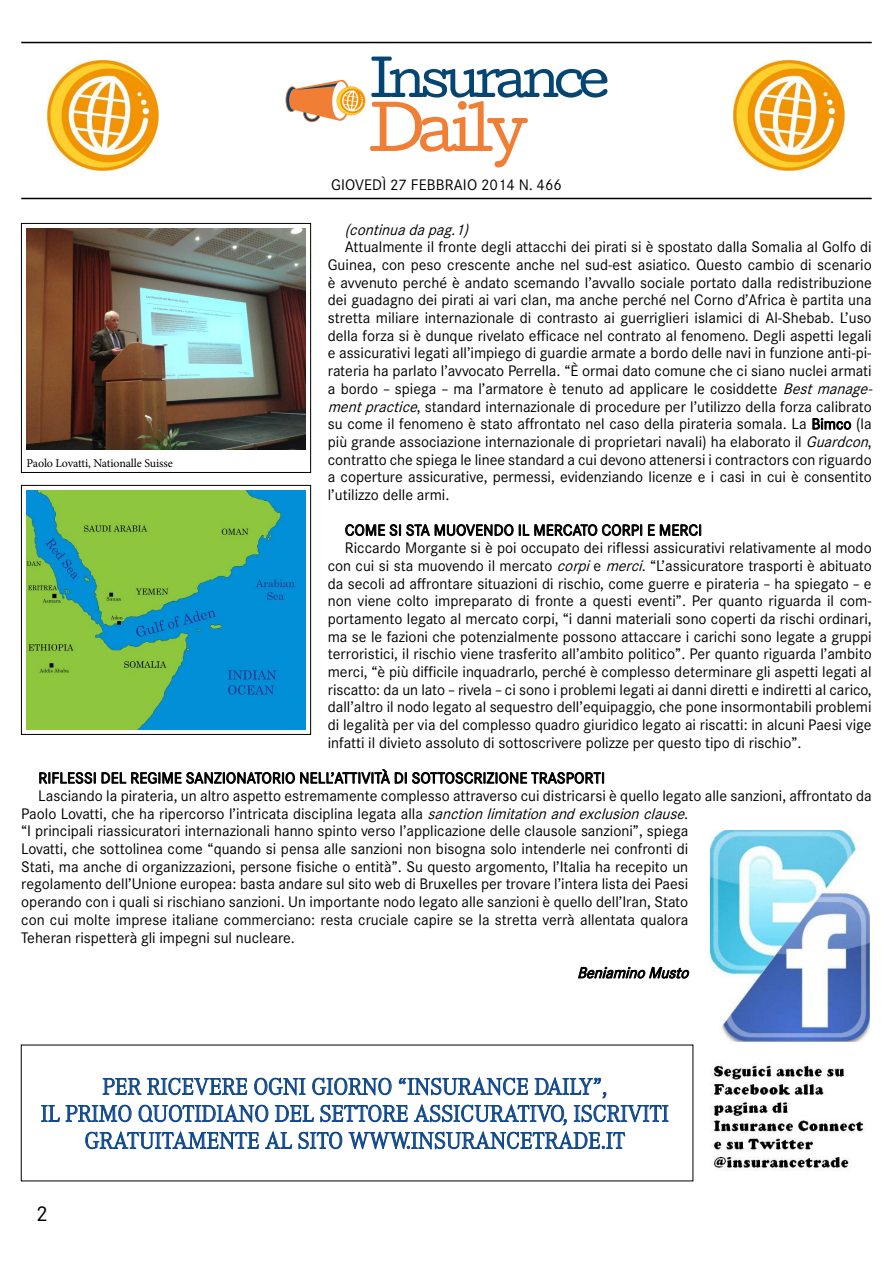
<style>
.page{position:relative;width:893px;height:1263px;background:#fff}
.page>*{position:absolute;margin:0;border:0;box-sizing:border-box;transform-origin:0 0}
.t1{font:300 22.5px/27px "Corporate A";color:#0f488c;text-align:center}
.t2{font:21px "Corporate S";color:#000}
.t3{font:15px/17.7px "Corporate S";color:#000}
.t4{font:italic 15px "Corporate S";color:#000}
.t5{font:12px "Minion Pro";letter-spacing:-.01em;color:#000}
.s1{font-style:italic}
</style>
<div class="page">
<svg style="left:285px;top:57px;width:322px;height:110px"></svg>
<hr style="left:21px;top:42px;width:851px;height:1px;background:#000">
<hr style="left:21px;top:198px;width:851px;height:1px;background:#000">
<img style="left:47px;top:60px;width:112px;height:110px">
<img style="left:734px;top:60px;width:112px;height:110px">
<svg style="left:812px;top:418px;width:39px;height:12px"></svg>
<svg style="left:345px;top:524px;width:297px;height:13px"></svg>
<svg style="left:648px;top:524px;width:53px;height:13px"></svg>
<svg style="left:39px;top:769px;width:565px;height:15px"></svg>
<svg style="left:578px;top:966px;width:112px;height:13px"></svg>
<img style="left:710px;top:830px;width:159px;height:341px">
<div style="left:21px;top:223px;width:290px;height:250px;border:1px solid #000"></div>
<div style="left:21px;top:485px;width:290px;height:250px;border:1px solid #000"></div>
<img style="left:26px;top:228px;width:279px;height:222px">
<img style="left:27px;top:490px;width:279px;height:240px">
<svg style="left:41px;top:1076px;width:628px;height:74px"></svg>
<p class="t3" style="left:331px;top:176px;width:232px">GIOVEDÌ 27 FEBBRAIO 2014 N. 466</p>
<p class="t4" style="left:345px;top:220px;width:129px">(continuadapag.1)</p>
<p class="t3" style="left:328px;top:238px;width:550px;text-indent:17px">Attualmente il fronte degli attacchi dei pirati si è spostato dalla Somalia al Golfo di Guinea, con peso crescente anche nel sud-est asiatico. Questo cambio di scenario è avvenuto perché è andato scemando l’avvallo sociale portato dalla redistribuzione dei guadagno dei pirati ai vari clan, ma anche perché nel Corno d’Africa è partita una stretta miliare internazionale di contrasto ai guerriglieri islamici di Al-Shebab. L’uso della forza si è dunque rivelato efficace nel contrato al fenomeno. Degli aspetti legali e assicurativi legati all’impiego di guardie armate a bordo delle navi in funzione anti-pi&shy;rateria ha parlato l’avvocato Perrella. “È ormai dato comune che ci siano nuclei armati a bordo – spiega – ma l’armatore è tenuto ad applicare le cosiddette <span class="s1">Bestmanage&shy;mentpractice</span>, standard internazionale di procedure per l’utilizzo della forza calibrato su come il fenomeno è stato affrontato nel caso della pirateria somala. La Bimco (la più grande associazione internazionale di proprietari navali) ha elaborato il <span class="s1">Guardcon</span>, contratto che spiega le linee standard a cui devono attenersi i contractors con riguardo a coperture assicurative, permessi, evidenziando licenze e i casi in cui è consentito l’utilizzo delle armi.</p>
<p class="t3" style="left:345px;top:521px;width:359px">COME SI STA MUOVENDO IL MERCATO CORPI E MERCI</p>
<p class="t3" style="left:345px;top:539px;width:528px">Riccardo Morgante si è poi occupato dei riflessi assicurativi relativamente al modo</p>
<p class="t3" style="left:328px;top:557px;width:545px">con cui si sta muovendo il mercato <span class="s1">corpi</span>e <span class="s1">merci</span>. “L’assicuratore trasporti è abituato</p>
<p class="t3" style="left:328px;top:575px;width:545px">da secoli ad affrontare situazioni di rischio, come guerre e pirateria – ha spiegato – e</p>
<p class="t3" style="left:328px;top:592px;width:545px">non viene colto impreparato di fronte a questi eventi”. Per quanto riguarda il com-</p>
<p class="t3" style="left:328px;top:610px;width:545px">portamento legato al mercato corpi, “i danni materiali sono coperti da rischi ordinari,</p>
<p class="t3" style="left:328px;top:628px;width:545px">ma se le fazioni che potenzialmente possono attaccare i carichi sono legate a gruppi</p>
<p class="t3" style="left:328px;top:645px;width:545px">terroristici, il rischio viene trasferito all’ambito politico”. Per quanto riguarda l’ambito</p>
<p class="t3" style="left:328px;top:663px;width:545px">merci, “è più difficile inquadrarlo, perché è complesso determinare gli aspetti legati al</p>
<p class="t3" style="left:328px;top:681px;width:545px">riscatto: da un lato – rivela – ci sono i problemi legati ai danni diretti e indiretti al carico,</p>
<p class="t3" style="left:328px;top:698px;width:545px">dall’altro il nodo legato al sequestro dell’equipaggio, che pone insormontabili problemi</p>
<p class="t3" style="left:328px;top:716px;width:545px">di legalità per via del complesso quadro giuridico legato ai riscatti: in alcuni Paesi vige</p>
<p class="t3" style="left:328px;top:734px;width:475px">infatti il divieto assoluto di sottoscrivere polizze per questo tipo di rischio”.</p>
<p class="t3" style="left:38px;top:769px;width:568px">RIFLESSI DEL REGIME SANZIONATORIO NELL’ATTIVITÀ DI SOTTOSCRIZIONE TRASPORTI</p>
<p class="t3" style="left:38px;top:787px;width:835px">Lasciando la pirateria, un altro aspetto estremamente complesso attraverso cui districarsi è quello legato alle sanzioni, affrontato da</p>
<p class="t3" style="left:21px;top:805px;width:669px">Paolo Lovatti, che ha ripercorso l’intricata disciplina legata alla <span class="s1">sanctionlimitationandexclusionclause</span>.</p>
<p class="t3" style="left:21px;top:822px;width:669px">“I principali riassicuratori internazionali hanno spinto verso l’applicazione delle clausole sanzioni”, spiega</p>
<p class="t3" style="left:21px;top:840px;width:669px">Lovatti, che sottolinea come “quando si pensa alle sanzioni non bisogna solo intenderle nei confronti di</p>
<p class="t3" style="left:21px;top:858px;width:668px">Stati, ma anche di organizzazioni, persone fisiche o entità”. Su questo argomento, l’Italia ha recepito un</p>
<p class="t3" style="left:21px;top:875px;width:668px">regolamento dell’Unione europea: basta andare sul sito web di Bruxelles per trovare l’intera lista dei Paesi</p>
<p class="t3" style="left:21px;top:893px;width:668px">operando con i quali si rischiano sanzioni. Un importante nodo legato alle sanzioni è quello dell’Iran, Stato</p>
<p class="t3" style="left:21px;top:911px;width:668px">con cui molte imprese italiane commerciano: resta cruciale capire se la stretta verrà allentata qualora</p>
<p class="t3" style="left:21px;top:929px;width:275px">Teheran rispetterà gli impegni sul nucleare.</p>
<p class="t4" style="left:577px;top:964px;width:117px">BeniaminoMusto</p>
<p class="t5" style="left:27px;top:455px;width:148px">Paolo Lovatti, Nationalle Suisse</p>
<h1 class="t1" style="left:41px;top:1073px;width:629px">PER RICEVERE OGNI GIORNO “INSURANCE DAILY”,<br>IL PRIMO QUOTIDIANO DEL SETTORE ASSICURATIVO, ISCRIVITI<br>GRATUITAMENTE AL SITO WWW.INSURANCETRADE.IT</h1>
<h2 class="t2" style="left:36px;top:1201px;width:13px">2</h2>
</div>
